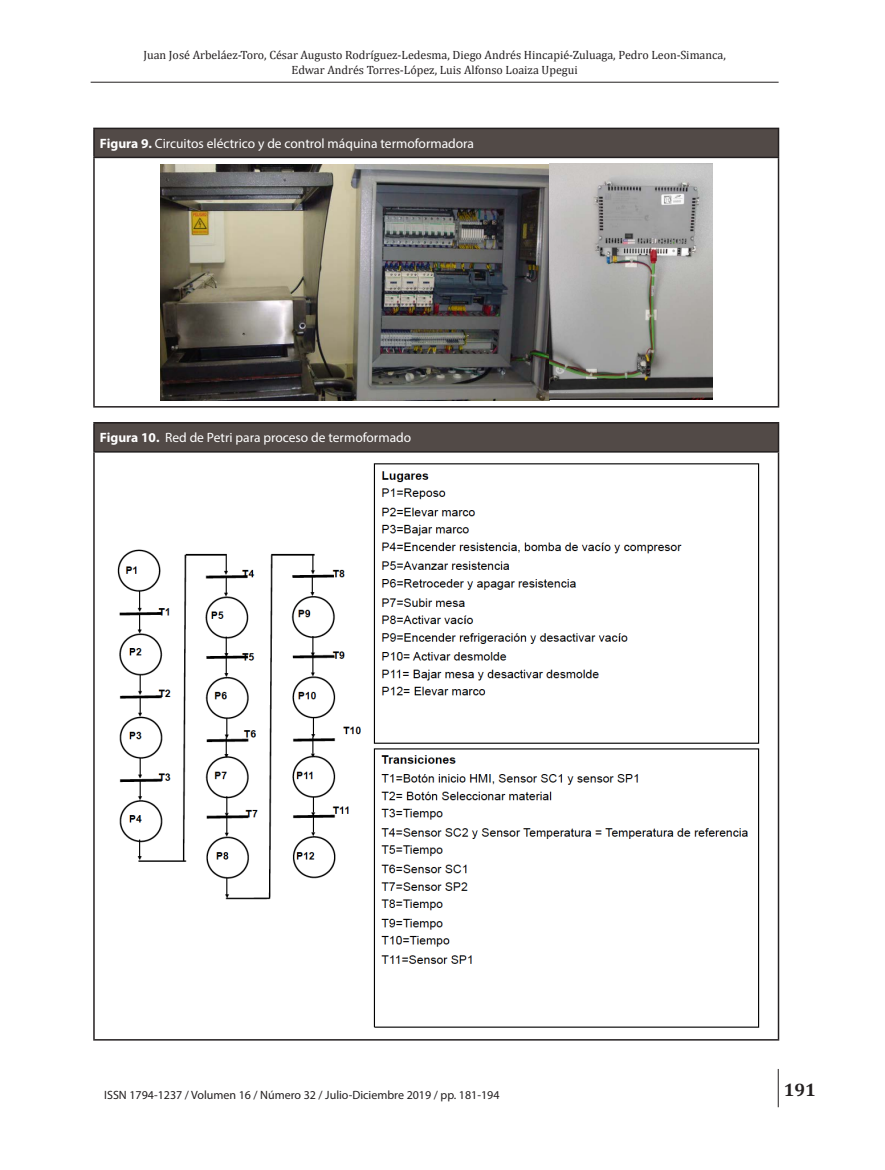
<style>
.page{position:relative;width:885px;height:1170px;background:#fff}
.page>*{position:absolute;margin:0;border:0;box-sizing:border-box;transform-origin:0 0}
.t1{font:700 18px "Cambria";color:#231f20}
.t2{font:13.5px "Myriad Pro";color:#fff}
.t3{font:12px/14.4px "Cambria";color:#231f20;text-align:center}
.t4{font:12px "Myriad Pro";color:#231f20}
.s1{font-weight:700}
</style>
<div class="page">
<hr style="left:91px;top:82px;width:687px;height:1px;background:#231f20">
<hr style="left:777px;top:1068px;width:1px;height:39px;background:#231f20">
<div style="left:94px;top:128px;width:684px;height:29px;background:#524a47"></div>
<hr style="left:93px;top:158px;width:2px;height:248px;background:#231f20">
<hr style="left:777px;top:158px;width:2px;height:248px;background:#231f20">
<hr style="left:93px;top:406px;width:686px;height:1px;background:#231f20">
<hr style="left:93px;top:129px;width:2px;height:28px;background:#231f20">
<hr style="left:93px;top:128px;width:686px;height:1px;background:#231f20">
<hr style="left:777px;top:129px;width:2px;height:28px;background:#231f20">
<hr style="left:93px;top:157px;width:686px;height:1px;background:#231f20">
<img style="left:160px;top:163px;width:552px;height:238px">
<div style="left:94px;top:423px;width:684px;height:29px;background:#524a47"></div>
<hr style="left:93px;top:452px;width:2px;height:586px;background:#231f20">
<hr style="left:777px;top:452px;width:2px;height:586px;background:#231f20">
<hr style="left:93px;top:1038px;width:686px;height:2px;background:#231f20">
<hr style="left:93px;top:423px;width:2px;height:28px;background:#231f20">
<hr style="left:93px;top:422px;width:686px;height:1px;background:#231f20">
<hr style="left:777px;top:423px;width:2px;height:28px;background:#231f20">
<hr style="left:93px;top:451px;width:686px;height:1px;background:#231f20">
<img style="left:117px;top:463px;width:643px;height:565px">
<p class="t3" style="left:143px;top:48px;width:584px">Juan José Arbeláez-Toro, César Augusto Rodríguez-Ledesma, Diego Andrés Hincapié-Zuluaga, Pedro Leon-Simanca,<br>Edwar Andrés Torres-López, Luis Alfonso Loaiza Upegui</p>
<p class="t2" style="left:100px;top:135px;width:375px"><span class="s1">Figura 9.</span> Circuitos eléctrico y de control máquina termoformadora</p>
<p class="t2" style="left:100px;top:429px;width:313px"><span class="s1">Figura 10.</span> Red de Petri para proceso de termoformado</p>
<p class="t4" style="left:104px;top:1087px;width:397px">ISSN 1794-1237 / Volumen 16 / Número 32 / Julio-Diciembre 2019 / pp. 181-194</p>
<h1 class="t1" style="left:783px;top:1076px;width:33px">191</h1>
</div>
